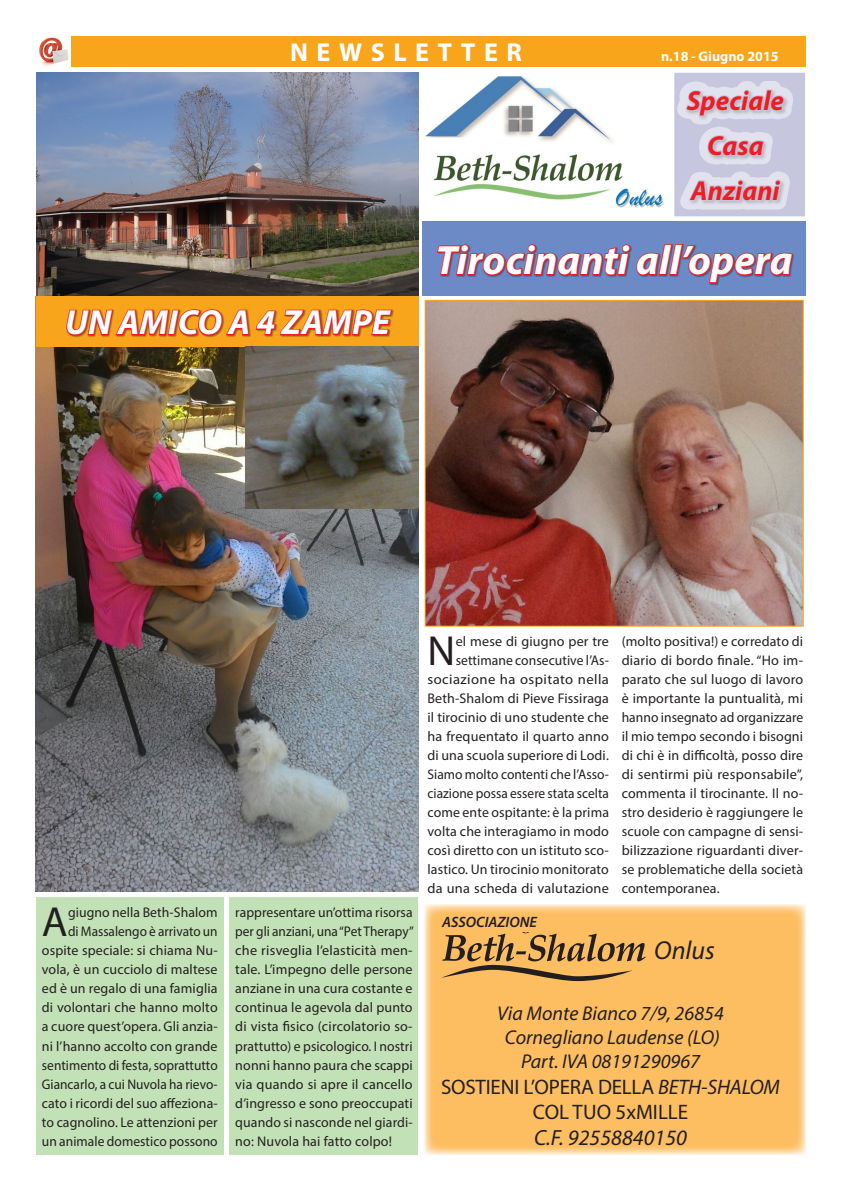
<style>
.page{position:relative;width:842px;height:1191px;background:#fff}
.page>*{position:absolute;margin:0;border:0;box-sizing:border-box;transform-origin:0 0}
.Normale{font:42.2px "Myriad Pro";color:#231f20}
.Normale-2{font:italic 700 41px "Myriad Pro";color:#fff}
.Normale-3{font:italic 700 35px "Myriad Pro";color:#fff}
.Normale-4{font:italic 700 27.5px "Myriad Pro";color:#ee1d23}
.Corpo_testo_2_alto_d{font:700 26px "Myriad Pro";letter-spacing:.33em;color:#fff}
.t1{font:italic 26px "Myriad Pro";color:#231f20}
.t2{font:italic 22px "Myriad Pro";color:#231f20}
.t3{font:21px/25.2px "Myriad Pro";letter-spacing:-.01em;color:#231f20;text-align:center}
.t4{font:italic 20px "Myriad Pro";color:#231f20}
.Corpo_testo_2_alto_d-2{font:italic 600 15px "Myriad Pro";color:#231f20}
.Normale-5{font:14px/19px "Myriad Pro";letter-spacing:.01em;color:#231f20;text-align:right}
.Corpo_testo_2_alto_d-3{font:700 14px "Myriad Pro";color:#fff}
.s1{font-style:italic}
</style>
<div class="page">
<div style="left:38px;top:36px;width:768px;height:31px;background:#f9a51b"></div>
<div style="left:425px;top:904px;width:381px;height:251px;background:#fdbe62"></div>
<img style="left:38px;top:36px;width:33px;height:31px">
<div style="left:674px;top:72px;width:131px;height:145px;background:#c7c6df"></div>
<div style="left:677px;top:81px;width:116px;height:128px;background:#fff;opacity:.5"></div>
<svg style="left:684px;top:88px;width:102px;height:30px"></svg>
<svg style="left:706px;top:134px;width:59px;height:23px"></svg>
<svg style="left:687px;top:178px;width:95px;height:24px"></svg>
<div style="left:673px;top:72px;width:133px;height:145px;border:1px solid #fff"></div>
<img style="left:424px;top:299px;width:380px;height:328px">
<div style="left:422px;top:222px;width:384px;height:74px;background:#6c8bc6"></div>
<svg style="left:437px;top:244px;width:357px;height:41px"></svg>
<img style="left:35px;top:73px;width:384px;height:818px">
<div style="left:36px;top:897px;width:187px;height:258px;background:#c3e1b6"></div>
<div style="left:230px;top:897px;width:188px;height:258px;background:#c3e1b6"></div>
<div style="left:36px;top:296px;width:383px;height:51px;background:#f9a51b"></div>
<svg style="left:66px;top:309px;width:327px;height:28px"></svg>
<img style="left:245px;top:347px;width:173px;height:161px">
<img style="left:425px;top:76px;width:239px;height:132px">
<svg style="left:442px;top:933px;width:204px;height:48px"></svg>
<p class="Corpo_testo_2_alto_d" style="left:290px;top:35px;width:233px">NEWSLETTER</p>
<p class="Corpo_testo_2_alto_d-3" style="left:661px;top:47px;width:119px">n.18 - Giugno 2015</p>
<p class="Normale-4" style="left:687px;top:83px;width:99px">Speciale</p>
<p class="Normale-4" style="left:707px;top:128px;width:58px">Casa</p>
<p class="Normale-4" style="left:691px;top:173px;width:90px">Anziani</p>
<p class="Normale-3" style="left:65px;top:300px;width:326px">UN AMICO A 4 ZAMPE</p>
<p class="Normale-2" style="left:436px;top:234px;width:358px">Tirocinanti all’opera</p>
<p class="Normale-5" style="left:42px;top:903px;width:177px">giugno nella Beth-Shalom<br>di Massalengo è arrivato un ospite speciale: si chiama Nu&shy;vola, è un cucciolo di maltese ed è un regalo di una famiglia di volontari che hanno molto a cuore quest’opera. Gli anzia&shy;ni l’hanno accolto con grande sentimento di festa, soprattutto<br>Giancarlo, a cui Nuvola ha rievo&shy;cato i ricordi del suo affeziona&shy;to cagnolino. Le attenzioni per un animale domestico possono</p>
<p class="Normale-5" style="left:235px;top:903px;width:180px;text-align:justify">rappresentare un’ottima risorsa per gli anziani, una “Pet Therapy” che risveglia l’elasticità men&shy;tale. L’impegno delle persone anziane in una cura costante e continua le agevola dal punto di vista fisico (circolatorio so&shy;prattutto) e psicologico. I nostri nonni hanno paura che scappi via quando si apre il cancello d’ingresso e sono preoccupati quando si nasconde nel giardi&shy;no: Nuvola hai fatto colpo!</p>
<p class="Normale" style="left:42px;top:896px;width:27px">A</p>
<p class="Normale-5" style="left:427px;top:632px;width:183px">el mese di giugno per tre settimane consecutive l’As&shy;sociazione ha ospitato nella<br>Beth-Shalom di Pieve Fissiraga il tirocinio di uno studente che ha frequentato il quarto anno di una scuola superiore di Lodi.<br>Siamo molto contenti che l’Asso&shy;ciazione possa essere stata scelta come ente ospitante: è la prima volta che interagiamo in modo così diretto con un istituto sco&shy;lastico. Un tirocinio monitorato da una scheda di valutazione</p>
<p class="Normale" style="left:427px;top:625px;width:29px">N</p>
<p class="Corpo_testo_2_alto_d-2" style="left:442px;top:912px;width:96px">ASSOCIAZIONE</p>
<p class="Normale-5" style="left:622px;top:632px;width:183px;text-align:justify">(molto positiva!) e corredato di diario di bordo finale. “Ho im&shy;parato che sul luogo di lavoro è importante la puntualità, mi hanno insegnato ad organizzare il mio tempo secondo i bisogni di chi è in difficoltà, posso dire di sentirmi più responsabile”, commenta il tirocinante. Il no&shy;stro desiderio è raggiungere le scuole con campagne di sensi&shy;bilizzazione riguardanti diver&shy;se problematiche della società contemporanea.</p>
<p class="t1" style="left:654px;top:934px;width:62px">Onlus</p>
<p class="t4" style="left:497px;top:1001px;width:228px">Via Monte Bianco 7/9, 26854</p>
<p class="t4" style="left:505px;top:1025px;width:217px">Cornegliano Laudense (LO)</p>
<p class="t4" style="left:521px;top:1049px;width:180px">Part. IVA 08191290967</p>
<p class="t3" style="left:441px;top:1073px;width:340px">SOSTIENI L’OPERA DELLA <span class="s1">BETH-SHALOM<br></span>COL TUO 5xMILLE</p>
<p class="t2" style="left:534px;top:1124px;width:154px">C.F. 92558840150</p>
</div>
